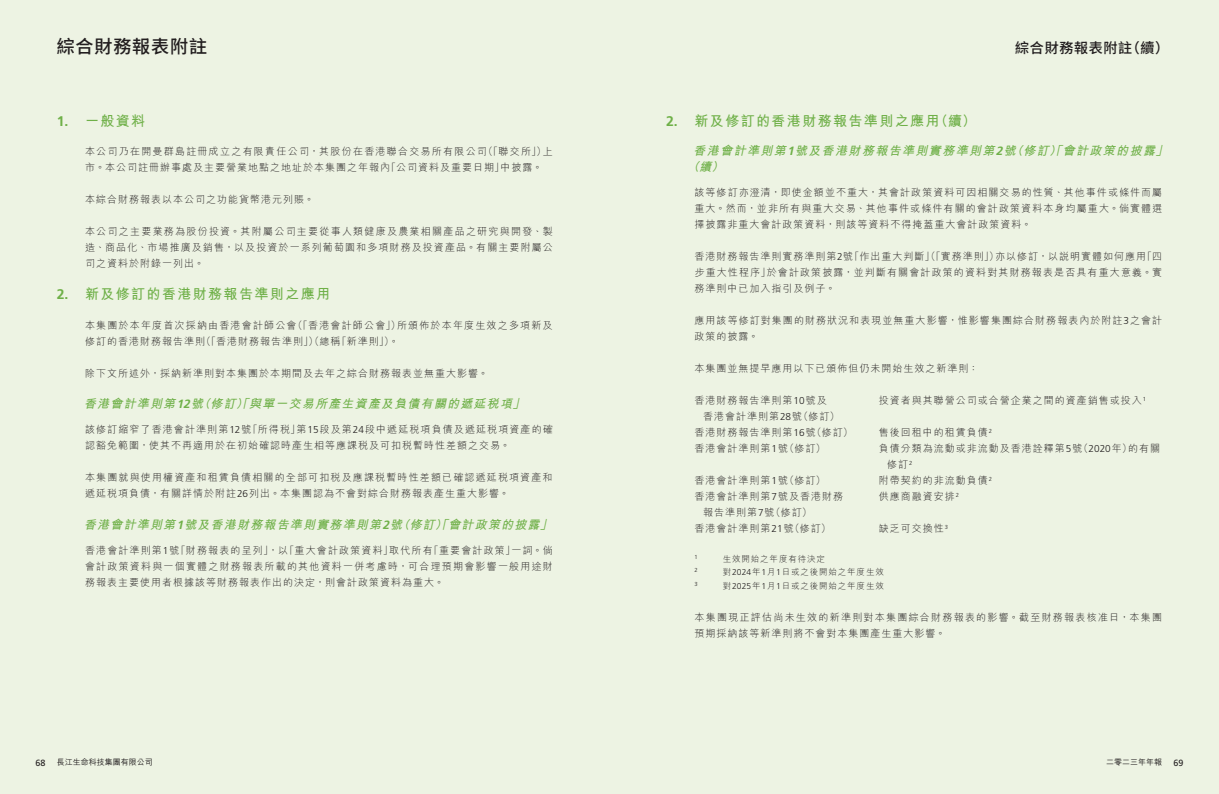
<style>
.page{position:relative;width:1219px;height:794px;background:#fff}
.page>*{position:absolute;margin:0;border:0;box-sizing:border-box;transform-origin:0 0}
.t1{font:500 18px "Noto Sans TC";letter-spacing:.05em;color:#231f20}
.t2{font:700 14px "M Hei HK";letter-spacing:.1em;color:#6fb048}
.t3{font:500 14px "Noto Sans TC";letter-spacing:.05em;color:#231f20}
.t4{font:italic 700 12px/16px "M Hei HK";color:#6fb048}
.t5{font:300 10px/16px "M Hei HK";letter-spacing:.1em;color:#231f20}
.t6{font:300 10px/16px "M Hei HK";letter-spacing:.12em;color:#231f20}
.t7{font:300 10px/16px "M Hei HK";letter-spacing:.125em;color:#231f20}
.t8{font:9px "Frutiger LT Std";color:#231f20}
.t9{font:300 8.5px "M Hei HK";letter-spacing:.1em;color:#231f20}
.t10{font:500 8px "M Hei HK";color:#231f20}
.t11{font:300 5.8px "Frutiger LT Std";color:#231f20}
.s1{font-family:"Frutiger LT Std"}
</style>
<div class="page">
<div style="left:0;top:0;width:609px;height:794px;background:#edf3e3"></div>
<div style="left:610px;top:0;width:609px;height:794px;background:#edf3e3"></div>
<h1 class="t1" style="left:57px;top:36px;width:152px">綜合財務報表附註</h1>
<h2 class="t3" style="left:1015px;top:40px;width:155px">綜合財務報表附註（續）</h2>
<h2 class="t2" style="left:57px;top:111px;width:90px"><span class="s1">1.</span> 一般資料</h2>
<p class="t5" style="left:85px;top:144px;width:469px">本公司乃在開曼群島註冊成立之有限責任公司，其股份在香港聯合交易所有限公司（「聯交所」）上市。本公司註冊辦事處及主要營業地點之地址於本集團之年報內「公司資料及重要日期」中披露。</p>
<p class="t5" style="left:85px;top:192px;width:231px">本綜合財務報表以本公司之功能貨幣港元列賬。</p>
<p class="t5" style="left:85px;top:224px;width:469px;text-align:justify">本公司之主要業務為股份投資。其附屬公司主要從事人類健康及農業相關產品之研究與開發、製造、商品化、市場推廣及銷售，以及投資於一系列葡萄園和多項財務及投資產品。有關主要附屬公司之資料於附錄一列出。</p>
<h2 class="t2" style="left:57px;top:284px;width:275px"><span class="s1">2.</span> 新及修訂的香港財務報告準則之應用</h2>
<p class="t6" style="left:85px;top:317px;width:469px">本集團於本年度首次採納由香港會計師公會（「香港會計師公會」）所頒佈於本年度生效之多項新及修訂的香港財務報告準則（「香港財務報告準則」）（總稱「新準則」）。</p>
<p class="t5" style="left:85px;top:365px;width:404px">除下文所述外，採納新準則對本集團於本期間及去年之綜合財務報表並無重大影響。</p>
<p class="t4" style="left:84px;top:395px;width:445px">香港會計準則第<span class="s1">12</span>號（修訂）「與單一交易所產生資產及負債有關的遞延稅項」</p>
<p class="t5" style="left:85px;top:421px;width:469px">該修訂縮窄了香港會計準則第<span class="s1">12</span>號「所得稅」第<span class="s1">15</span>段及第<span class="s1">24</span>段中遞延稅項負債及遞延稅項資產的確認豁免範圍，使其不再適用於在初始確認時產生相等應課稅及可扣稅暫時性差額之交易。</p>
<p class="t5" style="left:85px;top:469px;width:469px">本集團就與使用權資產和租賃負債相關的全部可扣稅及應課稅暫時性差額已確認遞延稅項資產和遞延稅項負債，有關詳情於附註<span class="s1">26</span>列出。本集團認為不會對綜合財務報表產生重大影響。</p>
<p class="t4" style="left:84px;top:515px;width:472px">香港會計準則第<span class="s1">1</span>號及香港財務報告準則實務準則第<span class="s1">2</span>號（修訂）「會計政策的披露」</p>
<p class="t5" style="left:85px;top:542px;width:469px;text-align:justify">香港會計準則第<span class="s1">1</span>號「財務報表的呈列」，以「重大會計政策資料」取代所有「重要會計政策」一詞。倘會計政策資料與一個實體之財務報表所載的其他資料一併考慮時，可合理預期會影響一般用途財務報表主要使用者根據該等財務報表作出的決定，則會計政策資料為重大。</p>
<h2 class="t2" style="left:666px;top:111px;width:312px"><span class="s1">2.</span> 新及修訂的香港財務報告準則之應用（續）</h2>
<p class="t4" style="left:688px;top:142px;width:484px;text-indent:6px">香港會計準則第<span class="s1">1</span>號及香港財務報告準則實務準則第<span class="s1">2</span>號（修訂）「會計政策的披露」（續）</p>
<p class="t5" style="left:694px;top:184px;width:469px;text-align:justify">該等修訂亦澄清，即使金額並不重大，其會計政策資料可因相關交易的性質、其他事件或條件而屬重大。然而，並非所有與重大交易、其他事件或條件有關的會計政策資料本身均屬重大。倘實體選擇披露非重大會計政策資料，則該等資料不得掩蓋重大會計政策資料。</p>
<p class="t5" style="left:694px;top:248px;width:469px;text-align:justify">香港財務報告準則實務準則第<span class="s1">2</span>號「作出重大判斷」（「實務準則」）亦以修訂，以說明實體如何應用「四步重大性程序」於會計政策披露，並判斷有關會計政策的資料對其財務報表是否具有重大意義。實務準則中已加入指引及例子。</p>
<p class="t5" style="left:694px;top:312px;width:469px">應用該等修訂對集團的財務狀況和表現並無重大影響，惟影響集團綜合財務報表內於附註<span class="s1">3</span>之會計政策的披露。</p>
<p class="t5" style="left:694px;top:360px;width:286px">本集團並無提早應用以下已頒佈但仍未開始生效之新準則：</p>
<p class="t5" style="left:703px;top:392px;width:138px;text-indent:-8px">香港財務報告準則第<span class="s1">10</span>號及<br>香港會計準則第<span class="s1">28</span>號（修訂）</p>
<p class="t5" style="left:879px;top:392px;width:269px">投資者與其聯營公司或合營企業之間的資產銷售或投入<sup>1</sup></p>
<p class="t5" style="left:694px;top:424px;width:160px">香港財務報告準則第<span class="s1">16</span>號（修訂）</p>
<p class="t5" style="left:879px;top:424px;width:115px">售後回租中的租賃負債<sup>2</sup></p>
<p class="t5" style="left:694px;top:440px;width:132px">香港會計準則第<span class="s1">1</span>號（修訂）</p>
<p class="t5" style="left:887px;top:440px;width:274px;text-indent:-8px">負債分類為流動或非流動及香港詮釋第<span class="s1">5</span>號（<span class="s1">2020</span>年）的有關修訂<sup>2</sup></p>
<p class="t5" style="left:694px;top:472px;width:132px">香港會計準則第<span class="s1">1</span>號（修訂）</p>
<p class="t5" style="left:879px;top:472px;width:115px">附帶契約的非流動負債<sup>2</sup></p>
<p class="t5" style="left:703px;top:488px;width:142px;text-indent:-8px">香港會計準則第<span class="s1">7</span>號及香港財務報告準則第<span class="s1">7</span>號（修訂）</p>
<p class="t5" style="left:879px;top:488px;width:82px">供應商融資安排<sup>2</sup></p>
<p class="t5" style="left:694px;top:520px;width:138px">香港會計準則第<span class="s1">21</span>號（修訂）</p>
<p class="t5" style="left:879px;top:520px;width:71px">缺乏可交換性<sup>3</sup></p>
<p class="t11" style="left:694px;top:553px;width:5px">1</p>
<p class="t9" style="left:723px;top:554px;width:103px">生效開始之年度有待決定</p>
<p class="t11" style="left:694px;top:567px;width:5px">2</p>
<p class="t9" style="left:723px;top:568px;width:162px">對<span class="s1">2024</span>年<span class="s1">1</span>月<span class="s1">1</span>日或之後開始之年度生效</p>
<p class="t11" style="left:694px;top:580px;width:5px">3</p>
<p class="t9" style="left:723px;top:581px;width:162px">對<span class="s1">2025</span>年<span class="s1">1</span>月<span class="s1">1</span>日或之後開始之年度生效</p>
<p class="t7" style="left:694px;top:609px;width:469px">本集團現正評估尚未生效的新準則對本集團綜合財務報表的影響。截至財務報表核准日，本集團預期採納該等新準則將不會對本集團產生重大影響。</p>
<p class="t8" style="left:35px;top:757px;width:12px">68</p>
<p class="t10" style="left:57px;top:756px;width:97px">長江生命科技集團有限公司</p>
<p class="t10" style="left:1106px;top:756px;width:57px">二零二三年年報</p>
<p class="t8" style="left:1174px;top:757px;width:12px">69</p>
</div>
